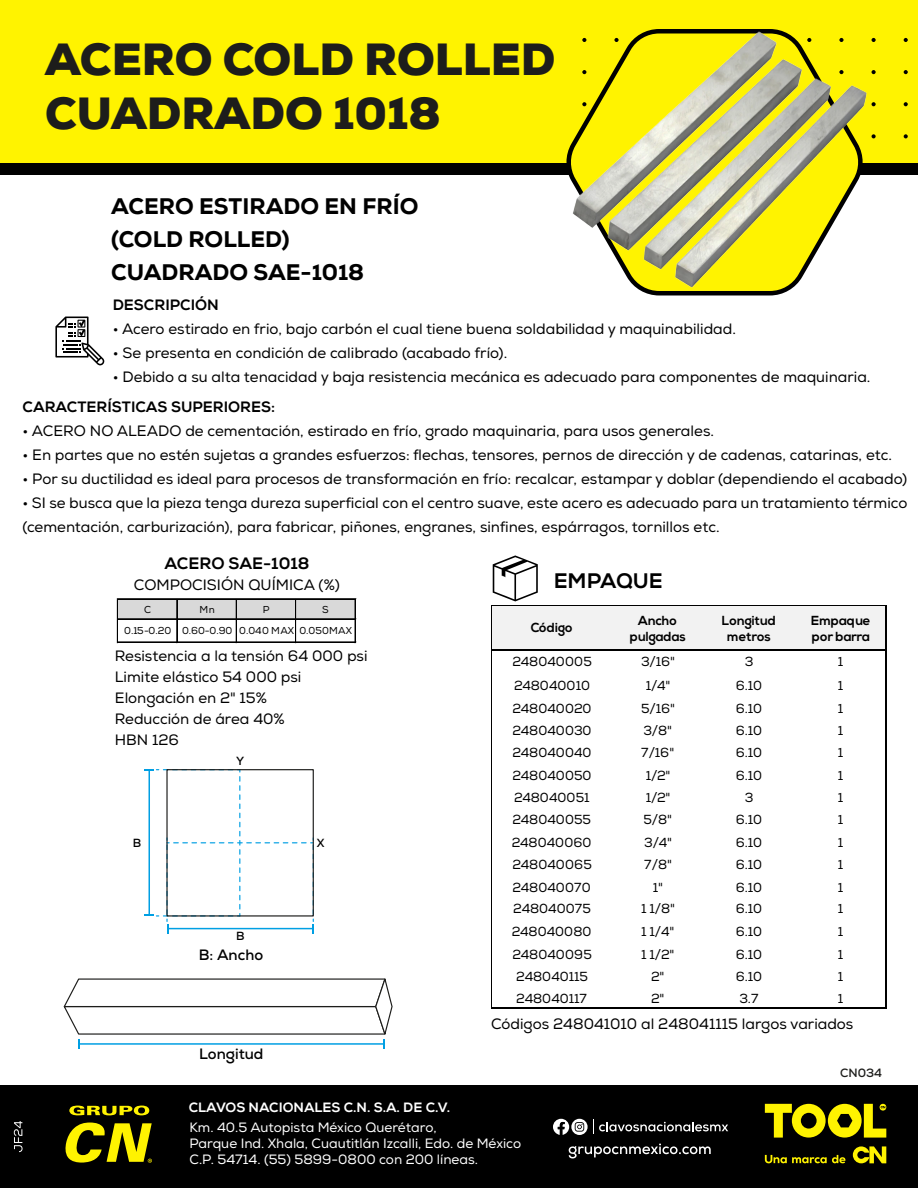
<style>
.page{position:relative;width:918px;height:1188px;background:#fff}
.page>*{position:absolute;margin:0;border:0;box-sizing:border-box;transform-origin:0 0}
.t1{font:900 45px/54px "Nexa";color:#1d1d1b}
.t2{font:800 22.5px/33px "Nexa";color:#000}
.t3{font:800 21px "Nexa";color:#000}
.t4{font:800 16.5px "Nexa";color:#000}
.t5{font:15px/21px "Nexa";color:#000}
.t6{font:800 15px "Nexa";color:#000}
.t7{font:700 15px "Nexa";color:#000}
.t8{font:13.5px/16.2px "Nexa";color:#fff}
.t9{font:800 13.5px "Nexa";color:#fff}
.t10{font:13.05px "Nexa";letter-spacing:-.01em;color:#000}
.t11{font:700 13.05px "Nexa";letter-spacing:.005em;color:#000}
.t12{font:13.05px "Nexa";letter-spacing:.01em;color:#000}
.t13{font:700 12px "Nexa";color:#1d1d1b}
.t14{font:700 11.85px "Nexa";color:#000}
.t15{font:10.05px/21.6px "Nexa";letter-spacing:.01em;color:#000}
</style>
<div class="page">
<div style="left:0;top:1085px;width:918px;height:103px;background:#000"></div>
<svg style="left:14px;top:1121px;width:9px;height:31px"></svg>
<svg style="left:853px;top:1146px;width:33px;height:17px"></svg>
<svg style="left:765px;top:1155px;width:80px;height:8px"></svg>
<svg style="left:765px;top:1104px;width:121px;height:34px"></svg>
<svg style="left:65px;top:1123px;width:87px;height:40px"></svg>
<svg style="left:69px;top:1106px;width:80px;height:9px"></svg>
<svg style="left:569px;top:1144px;width:142px;height:14px"></svg>
<svg style="left:571px;top:1119px;width:17px;height:16px"></svg>
<svg style="left:575px;top:1122px;width:9px;height:10px"></svg>
<svg style="left:553px;top:1119px;width:16px;height:16px"></svg>
<svg style="left:593px;top:1120px;width:135px;height:14px"></svg>
<div style="left:0;top:158px;width:918px;height:17px;background:#000"></div>
<div style="left:0;top:0;width:918px;height:163px;background:#fff300"></div>
<svg style="left:872px;top:70px;width:4px;height:4px"></svg>
<svg style="left:904px;top:70px;width:4px;height:4px"></svg>
<svg style="left:872px;top:102px;width:4px;height:4px"></svg>
<svg style="left:904px;top:102px;width:4px;height:4px"></svg>
<svg style="left:872px;top:38px;width:4px;height:4px"></svg>
<svg style="left:904px;top:38px;width:4px;height:4px"></svg>
<svg style="left:872px;top:134px;width:4px;height:4px"></svg>
<svg style="left:904px;top:134px;width:4px;height:4px"></svg>
<svg style="left:566px;top:29px;width:301px;height:267px"></svg>
<svg style="left:493px;top:555px;width:45px;height:46px"></svg>
<svg style="left:55px;top:317px;width:49px;height:48px"></svg>
<img style="left:572px;top:31px;width:294px;height:257px">
<div style="left:118px;top:599px;width:238px;height:21px;background:#d9d9d9"></div>
<hr style="left:117px;top:599px;width:1px;height:44px;background:#000">
<hr style="left:177px;top:599px;width:1px;height:44px;background:#000">
<hr style="left:236px;top:599px;width:1px;height:44px;background:#000">
<hr style="left:295px;top:599px;width:1px;height:44px;background:#000">
<hr style="left:296px;top:599px;width:1px;height:44px;background:#000">
<hr style="left:355px;top:599px;width:1px;height:44px;background:#000">
<hr style="left:118px;top:598px;width:238px;height:1px;background:#000">
<hr style="left:118px;top:599px;width:238px;height:1px;background:#000">
<hr style="left:118px;top:619px;width:238px;height:1px;background:#000">
<hr style="left:118px;top:642px;width:238px;height:1px;background:#000">
<svg style="left:63px;top:978px;width:330px;height:71px"></svg>
<svg style="left:144px;top:769px;width:170px;height:164px"></svg>
<div style="left:166px;top:769px;width:148px;height:148px;border:1px solid #1d1d1b"></div>
<div style="left:492px;top:606px;width:395px;height:45px;background:#f2f2f2"></div>
<hr style="left:491px;top:605px;width:1px;height:404px;background:#000">
<hr style="left:885px;top:606px;width:2px;height:403px;background:#000">
<hr style="left:492px;top:605px;width:395px;height:1px;background:#000">
<hr style="left:492px;top:649px;width:395px;height:2px;background:#000">
<hr style="left:492px;top:1007px;width:395px;height:2px;background:#000">
<h1 class="t1" style="left:45px;top:32px;width:512px">ACERO COLD ROLLED<br>CUADRADO 1018</h1>
<h2 class="t2" style="left:111px;top:190px;width:309px">ACERO ESTIRADO EN FRÍO (COLD ROLLED)<br>CUADRADO SAE-1018</h2>
<p class="t6" style="left:113px;top:296px;width:108px">DESCRIPCIÓN</p>
<p class="t5" style="left:113px;top:319px;width:625px">• Acero estirado en frio, bajo carbón el cual tiene buena soldabilidad y maquinabilidad.</p>
<p class="t5" style="left:113px;top:343px;width:396px">• Se presenta en condición de calibrado (acabado frío).</p>
<p class="t5" style="left:113px;top:367px;width:759px">• Debido a su alta tenacidad y baja resistencia mecánica es adecuado para componentes de maquinaria.</p>
<p class="t6" style="left:23px;top:398px;width:254px">CARACTERÍSTICAS SUPERIORES:</p>
<p class="t5" style="left:23px;top:421px;width:693px">• ACERO NO ALEADO de cementación, estirado en frío, grado maquinaria, para usos generales.</p>
<p class="t5" style="left:23px;top:445px;width:871px">• En partes que no estén sujetas a grandes esfuerzos: flechas, tensores, pernos de dirección y de cadenas, catarinas, etc.</p>
<p class="t5" style="left:23px;top:469px;width:886px">• Por su ductilidad es ideal para procesos de transformación en frío: recalcar, estampar y doblar (dependiendo el acabado)</p>
<p class="t5" style="left:23px;top:491px;width:886px;line-height:24px">• SI se busca que la pieza tenga dureza superficial con el centro suave, este acero es adecuado para un tratamiento térmico (cementación, carburización), para fabricar, piñones, engranes, sinfines, espárragos, tornillos etc.</p>
<p class="t4" style="left:164px;top:554px;width:146px">ACERO SAE-1018</p>
<p class="t5" style="left:134px;top:575px;width:207px">COMPOCISIÓN QUÍMICA (%)</p>
<p class="t15" style="left:144px;top:598px;width:9px">C</p>
<p class="t15" style="left:200px;top:598px;width:17px">Mn</p>
<p class="t15" style="left:263px;top:598px;width:8px">P</p>
<p class="t15" style="left:124px;top:598px;width:229px;text-indent:198px">S<br>0.15-0.20 0.60-0.90 0.040 MAX 0.050MAX</p>
<p class="t5" style="left:115px;top:645px;width:254px">Resistencia a la tensión 64 000 psi<br>Limite elástico 54 000 psi<br>Elongación en 2" 15%<br>Reducción de área 40%<br>HBN 126</p>
<p class="t14" style="left:236px;top:754px;width:10px">Y</p>
<p class="t14" style="left:133px;top:836px;width:10px">B</p>
<p class="t14" style="left:317px;top:836px;width:9px">X</p>
<p class="t14" style="left:236px;top:928px;width:10px">B</p>
<p class="t7" style="left:199px;top:945px;width:66px">B: Ancho</p>
<p class="t7" style="left:199px;top:1044px;width:66px">Longitud</p>
<p class="t9" style="left:189px;top:1099px;width:263px">CLAVOS NACIONALES C.N. S.A. DE C.V.</p>
<h3 class="t3" style="left:554px;top:568px;width:111px">EMPAQUE</h3>
<p class="t11" style="left:531px;top:620px;width:43px">Código</p>
<p class="t11" style="left:638px;top:612px;width:40px">Ancho</p>
<p class="t11" style="left:722px;top:612px;width:55px">Longitud</p>
<p class="t11" style="left:811px;top:612px;width:61px">Empaque</p>
<p class="t11" style="left:630px;top:629px;width:57px">pulgadas</p>
<p class="t11" style="left:727px;top:629px;width:45px">metros</p>
<p class="t11" style="left:812px;top:629px;width:60px">porbarra</p>
<p class="t12" style="left:513px;top:654px;width:81px">248040005</p>
<p class="t10" style="left:641px;top:654px;width:35px">3/16"</p>
<p class="t10" style="left:745px;top:654px;width:10px">3</p>
<p class="t10" style="left:838px;top:654px;width:7px">1</p>
<p class="t10" style="left:514px;top:678px;width:77px">248040010</p>
<p class="t10" style="left:646px;top:678px;width:26px">1/4"</p>
<p class="t10" style="left:736px;top:678px;width:28px">6.10</p>
<p class="t10" style="left:838px;top:678px;width:7px">1</p>
<p class="t10" style="left:513px;top:700px;width:81px">248040020</p>
<p class="t10" style="left:641px;top:700px;width:35px">5/16"</p>
<p class="t10" style="left:736px;top:700px;width:28px">6.10</p>
<p class="t10" style="left:838px;top:700px;width:7px">1</p>
<p class="t10" style="left:513px;top:723px;width:81px">248040030</p>
<p class="t10" style="left:644px;top:723px;width:30px">3/8"</p>
<p class="t10" style="left:736px;top:723px;width:28px">6.10</p>
<p class="t10" style="left:838px;top:723px;width:7px">1</p>
<p class="t10" style="left:513px;top:745px;width:81px">248040040</p>
<p class="t10" style="left:641px;top:745px;width:35px">7/16"</p>
<p class="t10" style="left:736px;top:745px;width:28px">6.10</p>
<p class="t10" style="left:838px;top:745px;width:7px">1</p>
<p class="t10" style="left:513px;top:767px;width:81px">248040050</p>
<p class="t10" style="left:646px;top:767px;width:26px">1/2"</p>
<p class="t10" style="left:736px;top:767px;width:28px">6.10</p>
<p class="t10" style="left:838px;top:767px;width:7px">1</p>
<p class="t10" style="left:514px;top:790px;width:77px">248040051</p>
<p class="t10" style="left:646px;top:790px;width:26px">1/2"</p>
<p class="t10" style="left:745px;top:790px;width:10px">3</p>
<p class="t10" style="left:838px;top:790px;width:7px">1</p>
<p class="t10" style="left:513px;top:812px;width:80px">248040055</p>
<p class="t10" style="left:644px;top:812px;width:30px">5/8"</p>
<p class="t10" style="left:736px;top:812px;width:28px">6.10</p>
<p class="t10" style="left:838px;top:812px;width:7px">1</p>
<p class="t10" style="left:512px;top:834px;width:81px">248040060</p>
<p class="t10" style="left:644px;top:834px;width:29px">3/4"</p>
<p class="t10" style="left:736px;top:834px;width:28px">6.10</p>
<p class="t10" style="left:838px;top:834px;width:7px">1</p>
<p class="t10" style="left:513px;top:857px;width:81px">248040065</p>
<p class="t10" style="left:644px;top:857px;width:29px">7/8"</p>
<p class="t10" style="left:736px;top:857px;width:28px">6.10</p>
<p class="t10" style="left:838px;top:857px;width:7px">1</p>
<p class="t12" style="left:513px;top:879px;width:80px">248040070</p>
<p class="t10" style="left:653px;top:879px;width:12px">1"</p>
<p class="t10" style="left:736px;top:879px;width:28px">6.10</p>
<p class="t10" style="left:838px;top:879px;width:7px">1</p>
<p class="t12" style="left:513px;top:901px;width:79px">248040075</p>
<p class="t10" style="left:641px;top:901px;width:35px">1 1/8"</p>
<p class="t10" style="left:736px;top:901px;width:28px">6.10</p>
<p class="t10" style="left:838px;top:901px;width:7px">1</p>
<p class="t10" style="left:512px;top:924px;width:81px">248040080</p>
<p class="t10" style="left:641px;top:924px;width:35px">1 1/4"</p>
<p class="t10" style="left:736px;top:924px;width:28px">6.10</p>
<p class="t10" style="left:838px;top:924px;width:7px">1</p>
<p class="t12" style="left:513px;top:946px;width:81px">248040095</p>
<p class="t10" style="left:641px;top:946px;width:35px">1 1/2"</p>
<p class="t10" style="left:736px;top:946px;width:28px">6.10</p>
<p class="t10" style="left:838px;top:946px;width:7px">1</p>
<p class="t10" style="left:516px;top:969px;width:73px">248040115</p>
<p class="t10" style="left:651px;top:969px;width:15px">2"</p>
<p class="t10" style="left:736px;top:969px;width:28px">6.10</p>
<p class="t10" style="left:838px;top:969px;width:7px">1</p>
<p class="t10" style="left:516px;top:990px;width:72px">248040117</p>
<p class="t10" style="left:651px;top:990px;width:15px">2"</p>
<p class="t10" style="left:740px;top:990px;width:20px">3.7</p>
<p class="t10" style="left:838px;top:990px;width:7px">1</p>
<p class="t5" style="left:491px;top:1013px;width:364px">Códigos 248041010 al 248041115 largos variados</p>
<p class="t13" style="left:840px;top:1065px;width:44px">CN034</p>
<p class="t8" style="left:189px;top:1119px;width:333px">Km. 40.5 Autopista México Querétaro,<br>Parque Ind. Xhala, Cuautitlán Izcalli, Edo. de México<br>C.P. 54714. (55) 5899-0800 con 200 líneas.</p>
</div>
